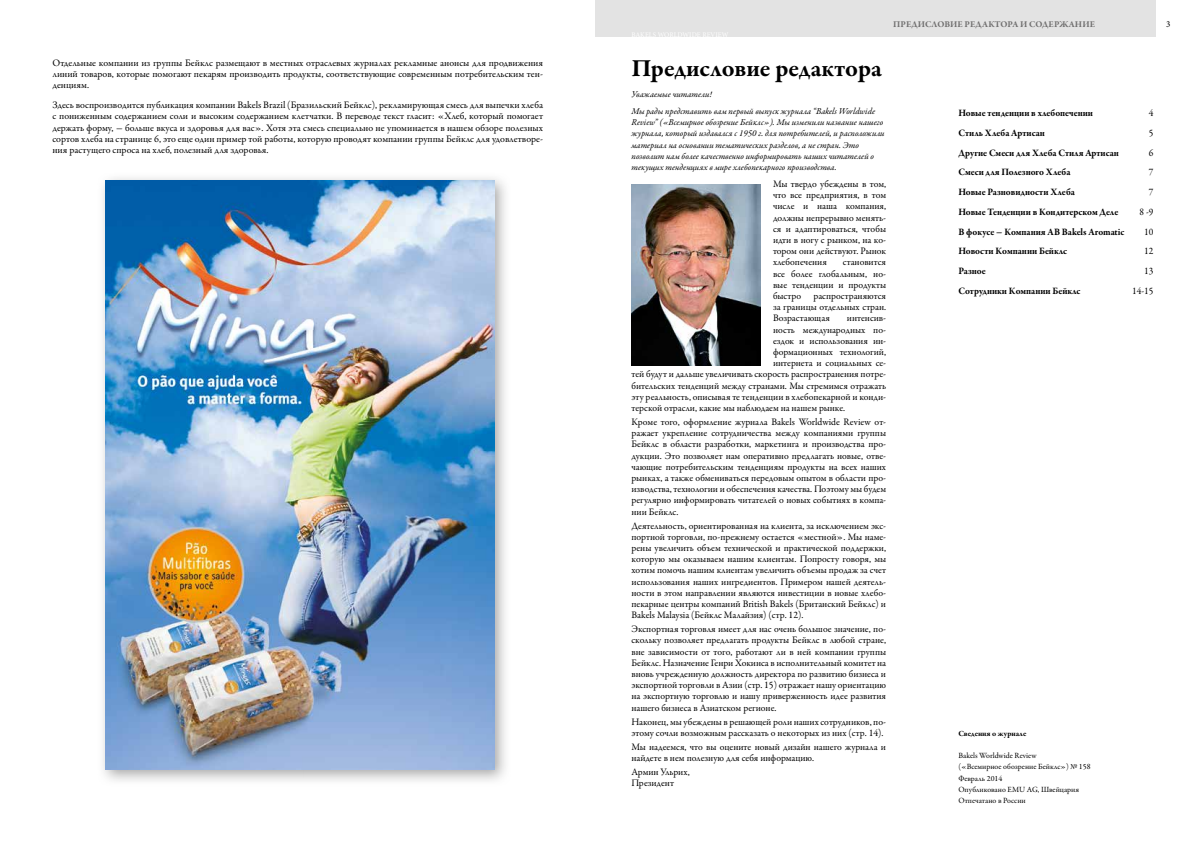
<style>
.page{position:relative;width:1191px;height:842px;background:#fff}
.page>*{position:absolute;margin:0;border:0;box-sizing:border-box;transform-origin:0 0}
.t1{font:700 25px "Garamond Premr Pro";color:#000}
.t2{font:10px/11.2px "Garamond Premr Pro";color:#000;text-align:justify}
.t3{font:700 10px "Garamond Premr Pro";letter-spacing:-.005em;color:#000;scale:.95 1}
.t4{font:10px "Garamond Premr Pro";color:#000;scale:.95 1}
.t5{font:italic 9px/11.2px "Garamond Premr Pro";color:#000}
.t6{font:700 9px "Garamond Premr Pro";color:#706f6f}
.t7{font:9px "Minion Pro";color:#000}
.t8{font:8px/11.2px "Garamond Premr Pro";color:#000}
.t9{font:700 8px "Garamond Premr Pro";letter-spacing:-.005em;color:#000}
</style>
<div class="page">
<div style="left:595px;top:0;width:560px;height:37px;background:#e3e3e3"></div>
<img style="left:103px;top:178px;width:403px;height:603px">
<img style="left:106px;top:180px;width:388px;height:590px">
<img style="left:631px;top:184px;width:130px;height:181px">
<p class="t2" style="left:52px;top:58px;width:492px">Отдельные компании из группы Бейклс размещают в местных отраслевых журналах рекламные анонсы для продвижения линий товаров, которые помогают пекарям производить продукты, соответствующие современным потребительским тен&shy;денциям.</p>
<p class="t2" style="left:52px;top:100px;width:492px">Здесь воспроизводится публикация компании Bakels Brazil (Бразильский Бейклс), рекламирующая смесь для выпечки хлеба с пониженным содержанием соли и высоким содержанием клетчатки. В переводе текст гласит: «Хлеб, который помогает держать форму, - больше вкуса и здоровья для вас». Хотя эта смесь специально не упоминается в нашем обзоре полезных сортов хлеба на странице 6, это еще один пример той работы, которую проводят компании группы Бейклс для удовлетворе&shy;ния растущего спроса на хлеб, полезный для здоровья.</p>
<p class="t6" style="left:893px;top:19px;width:203px">ПРЕДИСЛОВИЕ РЕДАКТОРА И СОДЕРЖАНИЕ</p>
<h1 class="t1" style="left:631px;top:53px;width:252px">Предисловие редактора</h1>
<p class="t5" style="left:631px;top:86px;width:245px;line-height:16.9px">Уважаемые читатели!<br>Мы рады представить вам первый выпуск журнала “Bakels Worldwide</p>
<p class="t5" style="left:631px;top:117px;width:255px">Review” («Всемирное обозрение Бейклс»). Мы изменили название нашего журнала, который издавался с 1950 г. для потребителей, и расположили материал на основании тематических разделов, а не стран. Это позволит нам более качественно информировать наших читателей о текущих тенденциях в мире хлебопекарного производства.</p>
<p class="t2" style="left:773px;top:178px;width:115px">Мы твердо убеждены в том, что все предприятия, в том числе и наша компания, должны непрерывно менять&shy;ся и адаптироваться, чтобы идти в ногу с рынком, на ко&shy;тором они действуют. Рынок хлебопечения</p>
<p class="t2" style="left:773px;top:257px;width:115px;text-indent:70px">становится все более глобальным, но&shy;вые тенденции и продукты быстро распространяются за границы отдельных стран.<br>Возрастающая</p>
<p class="t2" style="left:847px;top:313px;width:41px">интенсив-</p>
<p class="t2" style="left:773px;top:324px;width:115px">ность международных по-</p>
<p class="t2" style="left:773px;top:335px;width:115px">ездок и использования ин-</p>
<p class="t2" style="left:773px;top:346px;width:115px">формационных технологий,</p>
<p class="t2" style="left:773px;top:358px;width:115px">интернета и социальных се-</p>
<p class="t2" style="left:631px;top:369px;width:256px">тей будут и дальше увеличивать скорость распространения потре-</p>
<p class="t2" style="left:631px;top:380px;width:256px">бительских тенденций между странами. Мы стремимся отражать</p>
<p class="t2" style="left:631px;top:391px;width:256px">эту реальность, описывая те тенденции в хлебопекарной и конди-</p>
<p class="t2" style="left:631px;top:402px;width:215px">терской отрасли, какие мы наблюдаем на нашем рынке.</p>
<p class="t2" style="left:631px;top:416px;width:256px">Кроме того, оформление журнала Bakels Worldwide Review от&shy;ражает укрепление сотрудничества между компаниями группы Бейклс в области разработки, маркетинга и производства про&shy;дукции. Это позволяет нам оперативно предлагать новые, отве&shy;чающие потребительским тенденциям продукты на всех наших рынках, а также обмениваться передовым опытом в области про&shy;изводства, технологии и обеспечения качества. Поэтому мы будем регулярно информировать читателей о новых событиях в компа&shy;нии Бейклс.</p>
<p class="t2" style="left:631px;top:520px;width:256px">Деятельность, ориентированная на клиента, за исключением экс&shy;портной торговли, по-прежнему остается «местной». Мы наме&shy;рены увеличить объем технической и практической поддержки, которую мы оказываем нашим клиентам. Попросту говоря, мы хотим помочь нашим клиентам увеличить объемы продаж за счет использования наших ингредиентов. Примером нашей деятель&shy;ности в этом направлении являются инвестиции в новые хлебо&shy;пекарные центры компаний British Bakels (Британский Бейклс) и Bakels Malaysia (Бейклс Малайзия) (стр. 12).</p>
<p class="t2" style="left:631px;top:624px;width:256px">Экспортная торговля имеет для нас очень большое значение, по&shy;скольку позволяет предлагать продукты Бейклс в любой стране, вне зависимости от того, работают ли в ней компании группы Бейклс. Назначение Генри Хокинса в исполнительный комитет на вновь учрежденную должность директора по развитию бизнеса и экспортной торговли в Азии (стр. 15) отражает нашу ориентацию на экспортную торговлю и нашу приверженность идее развития нашего бизнеса в Азиатском регионе.</p>
<p class="t2" style="left:631px;top:716px;width:256px">Наконец, мы убеждены в решающей роли наших сотрудников, по&shy;этому сочли возможным рассказать о некоторых из них (стр. 14).</p>
<p class="t2" style="left:631px;top:741px;width:256px">Мы надеемся, что вы оцените новый дизайн нашего журнала и найдете в нем полезную для себя информацию.</p>
<p class="t2" style="left:631px;top:767px;width:60px">Армин Ульрих,<br>Президент</p>
<p class="t3" style="left:958px;top:107px;width:143px">Новые тенденции в хлебопечении</p>
<p class="t4" style="left:1148px;top:107px;width:6px">4</p>
<p class="t3" style="left:958px;top:127px;width:93px">Стиль Хлеба Артисан</p>
<p class="t4" style="left:1148px;top:127px;width:6px">5</p>
<p class="t3" style="left:958px;top:146px;width:170px">Другие Смеси для Хлеба Стиля Артисан</p>
<p class="t4" style="left:1148px;top:146px;width:6px">6</p>
<p class="t3" style="left:958px;top:166px;width:119px">Смеси для Полезного Хлеба</p>
<p class="t4" style="left:1148px;top:166px;width:6px">7</p>
<p class="t3" style="left:958px;top:186px;width:124px">Новые Разновидности Хлеба</p>
<p class="t4" style="left:1148px;top:186px;width:6px">7</p>
<p class="t3" style="left:958px;top:206px;width:170px">Новые Тенденции в Кондитерском Деле</p>
<p class="t4" style="left:1139px;top:206px;width:16px">8 -9</p>
<p class="t3" style="left:958px;top:225px;width:176px">В фокусе - Компания AB Bakels Aromatic</p>
<p class="t4" style="left:1144px;top:225px;width:11px">10</p>
<p class="t3" style="left:958px;top:245px;width:116px">Новости Компании Бейклс</p>
<p class="t4" style="left:1144px;top:245px;width:11px">12</p>
<p class="t3" style="left:958px;top:265px;width:30px">Разное</p>
<p class="t4" style="left:1144px;top:265px;width:11px">13</p>
<p class="t3" style="left:958px;top:284px;width:130px">Сотрудники Компании Бейклс</p>
<p class="t4" style="left:1132px;top:284px;width:24px">14-15</p>
<p class="t9" style="left:958px;top:728px;width:69px">Сведения о журнале</p>
<p class="t8" style="left:958px;top:750px;width:134px">Bakels Worldwide Review<br>(«Всемирное обозрение Бейклс») № 158<br>Февраль 2014<br>Опубликовано EMU AG, Швейцария<br>Отпечатано в России</p>
<p class="t7" style="left:1166px;top:18px;width:6px">3</p>
</div>
